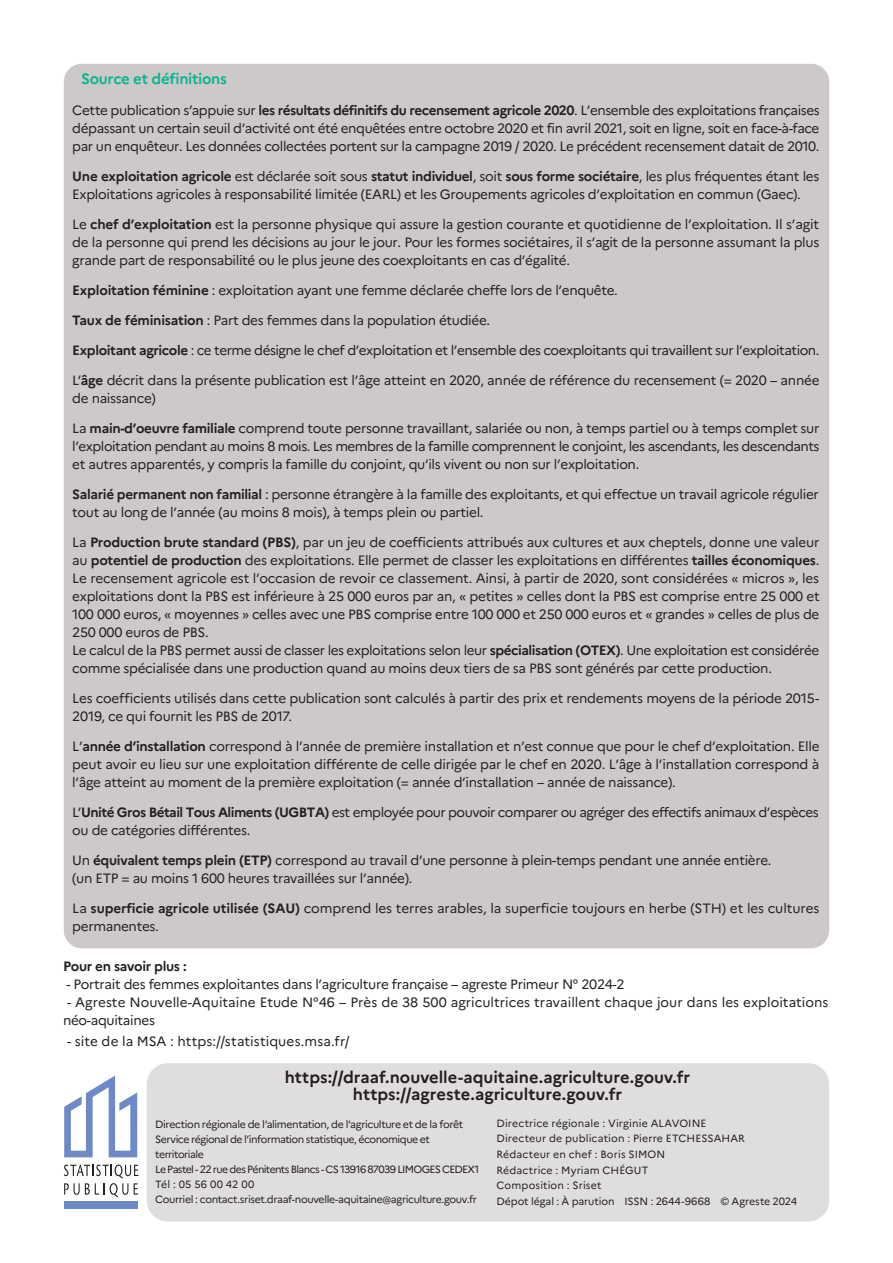
<style>
.page{position:relative;width:893px;height:1263px;background:#fff}
.page>*{position:absolute;margin:0;border:0;box-sizing:border-box;transform-origin:0 0}
.t1{font:700 16.5px/16.5px "Marianne";color:#231f20;text-align:center}
.t2{font:700 15px "Marianne";letter-spacing:-.02em;color:#0cb594}
.t3{font:13.5px/18px "Marianne";letter-spacing:-.025em;color:#231f20}
.t4{font:13.5px/18px "Marianne";color:#231f20}
.t5{font:13.5px "Marianne";letter-spacing:.005em;color:#231f20}
.t6{font:700 13.5px "Marianne";letter-spacing:-.025em;color:#231f20}
.t7{font:10.5px/15px "Marianne";letter-spacing:-.03em;color:#231f20}
.t8{font:10.5px/15.6px "Marianne";letter-spacing:.01em;color:#231f20}
.s1{font-weight:700}
</style>
<div class="page">
<div style="left:147px;top:1063px;width:682px;height:158px;background:#e0dedd;border-radius:21px"></div>
<div style="left:64px;top:1202px;width:73px;height:7px;background:#6c8bc6"></div>
<svg style="left:64px;top:1164px;width:74px;height:33px"></svg>
<svg style="left:64px;top:1075px;width:73px;height:82px"></svg>
<div style="left:64px;top:64px;width:765px;height:884px;background:#cdc9c8;border-radius:18px"></div>
<p class="t2" style="left:81px;top:67px;width:147px">Source et définitions</p>
<p class="t3" style="left:72px;top:100px;width:749px;text-align:justify">Cette publication s’appuie sur <span class="s1">les résultats définitifs du recensement agricole 2020</span>. L’ensemble des exploitations françaises dépassant un certain seuil d’activité ont été enquêtées entre octobre 2020 et fin avril 2021, soit en ligne, soit en face-à-face par un enquêteur. Les données collectées portent sur la campagne 2019 / 2020. Le précédent recensement datait de 2010.</p>
<p class="t3" style="left:72px;top:166px;width:749px"><span class="s1">Une exploitation agricole</span> est déclarée soit sous <span class="s1">statut individuel</span>, soit <span class="s1">sous forme sociétaire</span>, les plus fréquentes étant les<br>Exploitations agricoles à responsabilité limitée (EARL) et les Groupements agricoles d’exploitation en commun (Gaec).</p>
<p class="t3" style="left:72px;top:214px;width:749px;text-align:justify">Le <span class="s1">chef d’exploitation</span> est la personne physique qui assure la gestion courante et quotidienne de l’exploitation. Il s’agit de la personne qui prend les décisions au jour le jour. Pour les formes sociétaires, il s’agit de la personne assumant la plus grande part de responsabilité ou le plus jeune des coexploitants en cas d’égalité.</p>
<p class="t3" style="left:72px;top:280px;width:547px"><span class="s1">Exploitation féminine</span> : exploitation ayant une femme déclarée cheffe lors de l’enquête.</p>
<p class="t3" style="left:72px;top:310px;width:419px"><span class="s1">Taux de féminisation</span> : Part des femmes dans la population étudiée.</p>
<p class="t3" style="left:72px;top:340px;width:749px"><span class="s1">Exploitant agricole</span> : ce terme désigne le chef d’exploitation et l’ensemble des coexploitants qui travaillent sur l’exploitation.</p>
<p class="t3" style="left:72px;top:370px;width:749px">L’<span class="s1">âge</span> décrit dans la présente publication est l’âge atteint en 2020, année de référence du recensement (= 2020 – année de naissance)</p>
<p class="t3" style="left:72px;top:418px;width:749px;text-align:justify">La <span class="s1">main-d’oeuvre familiale</span> comprend toute personne travaillant, salariée ou non, à temps partiel ou à temps complet sur l’exploitation pendant au moins 8 mois. Les membres de la famille comprennent le conjoint, les ascendants, les descendants et autres apparentés, y compris la famille du conjoint, qu’ils vivent ou non sur l’exploitation.</p>
<p class="t3" style="left:72px;top:484px;width:748px"><span class="s1">Salarié permanent non familial</span> : personne étrangère à la famille des exploitants, et qui effectue un travail agricole régulier tout au long de l’année (au moins 8 mois), à temps plein ou partiel.</p>
<p class="t3" style="left:72px;top:532px;width:749px">La <span class="s1">Production brute standard (PBS)</span>, par un jeu de coefficients attribués aux cultures et aux cheptels, donne une valeur au <span class="s1">potentiel de production</span> des exploitations. Elle permet de classer les exploitations en différentes <span class="s1">tailles économiques</span>.<br>Le recensement agricole est l’occasion de revoir ce classement. Ainsi, à partir de 2020, sont considérées « micros », les exploitations dont la PBS est inférieure à 25 000 euros par an, « petites » celles dont la PBS est comprise entre 25 000 et 100 000 euros, « moyennes » celles avec une PBS comprise entre 100 000 et 250 000 euros et « grandes » celles de plus de 250 000 euros de PBS.<br>Le calcul de la PBS permet aussi de classer les exploitations selon leur <span class="s1">spécialisation (OTEX)</span>. Une exploitation est considérée comme spécialisée dans une production quand au moins deux tiers de sa PBS sont générés par cette production.</p>
<p class="t3" style="left:72px;top:688px;width:748px">Les coefficients utilisés dans cette publication sont calculés à partir des prix et rendements moyens de la période 2015-<br>2019, ce qui fournit les PBS de 2017.</p>
<p class="t3" style="left:72px;top:736px;width:749px;text-align:justify">L’<span class="s1">année d’installation</span> correspond à l’année de première installation et n’est connue que pour le chef d’exploitation. Elle peut avoir eu lieu sur une exploitation différente de celle dirigée par le chef en 2020. L’âge à l’installation correspond à l’âge atteint au moment de la première exploitation (= année d’installation – année de naissance).</p>
<p class="t3" style="left:72px;top:802px;width:748px">L’<span class="s1">Unité Gros Bétail Tous Aliments (UGBTA)</span> est employée pour pouvoir comparer ou agréger des effectifs animaux d’espèces ou de catégories différentes.</p>
<p class="t3" style="left:72px;top:850px;width:701px">Un <span class="s1">équivalent temps plein (ETP)</span> correspond au travail d’une personne à plein-temps pendant une année entière. (un ETP = au moins 1 600 heures travaillées sur l’année).</p>
<p class="t3" style="left:72px;top:898px;width:749px">La <span class="s1">superficie agricole utilisée (SAU)</span> comprend les terres arables, la superficie toujours en herbe (STH) et les cultures permanentes.</p>
<p class="t6" style="left:63px;top:955px;width:125px">Pour en savoir plus :</p>
<p class="t3" style="left:66px;top:974px;width:560px">- Portrait des femmes exploitantes dans l’agriculture française – agreste Primeur N° 2024-2</p>
<p class="t4" style="left:63px;top:992px;width:767px">- Agreste Nouvelle-Aquitaine Etude N°46 – Près de 38 500 agricultrices travaillent chaque jour dans les exploitations néo-aquitaines</p>
<p class="t5" style="left:67px;top:1031px;width:284px">- site de la MSA : https://statistiques.msa.fr/</p>
<p class="t1" style="left:285px;top:1068px;width:407px">https://draaf.nouvelle-aquitaine.agriculture.gouv.fr https://agreste.agriculture.gouv.fr</p>
<p class="t7" style="left:155px;top:1116px;width:325px">Direction régionale de l’alimentation, de l’agriculture et de la forêt Service régional de l’information statistique, économique et territoriale<br>Le Pastel - 22 rue des Pénitents Blancs - CS 13916 87039 LIMOGES CEDEX1<br>Tél : 05 56 00 42 00<br>Courriel : contact.sriset.draaf-nouvelle-aquitaine@agriculture.gouv.fr</p>
<p class="t8" style="left:496px;top:1114px;width:302px">Directrice régionale : Virginie ALAVOINE<br>Directeur de publication : Pierre ETCHESSAHAR Rédacteur en chef : Boris SIMON<br>Rédactrice : Myriam CHÉGUT<br>Composition : Sriset<br>Dépot légal : À parution ISSN : 2644-9668 © Agreste 2024</p>
</div>
